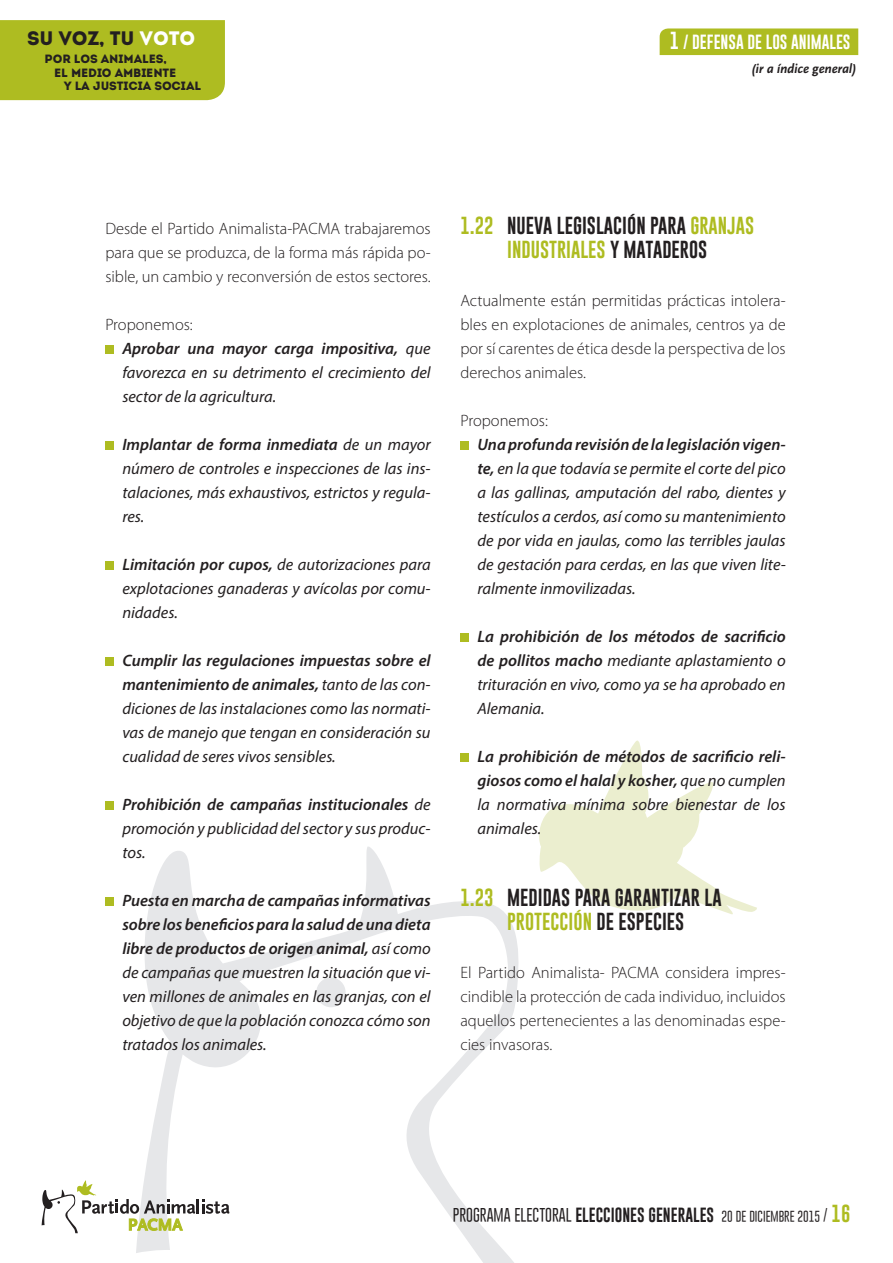
<style>
.page{position:relative;width:893px;height:1263px;background:#fff}
.page>*{position:absolute;margin:0;border:0;box-sizing:border-box;transform-origin:0 0}
.t1{font:19.5px "Intro";letter-spacing:-.01em;color:#231f20}
.Sangría_francesa{font:18px/24px "Gobold";color:#231f20;text-align:center}
.Sangría_francesa-2{font:italic 16.5px/24px "Myriad Pro";color:#231f20;text-align:justify}
.Sangría_francesa-3{font:300 16.5px/24px "Myriad Pro";color:#231f20;text-align:justify}
.Sangría_francesa-4{font:italic 600 16.5px/24px "Myriad Pro";color:#231f20;text-align:justify}
.t2{font:15px "Gobold";color:#231f20}
.t3{font:15px "Gobold";color:#fff}
.t4{font:italic 700 13.5px "Scala Sans";letter-spacing:-.01em;color:#231f20}
.t5{font:12px "Intro";letter-spacing:-.01em;color:#231f20}
.s1{color:#fff}
.s2{font-size:18px}
.s3{font-weight:600}
.s4{color:#aebc21}
.s5{font-weight:400}
.s6{font-weight:300}
.s7{font-weight:300;font-size:12px}
.s8{font-size:18px;color:#aebc21}
</style>
<div class="page">
<div style="left:0;top:20px;width:225px;height:80px;background:#aebc21"></div>
<svg style="left:539px;top:740px;width:218px;height:175px"></svg>
<svg style="left:136px;top:846px;width:412px;height:417px"></svg>
<div style="left:316px;top:977px;width:30px;height:30px;background:#e6e7e9;border-radius:50%"></div>
<svg style="left:42px;top:1180px;width:188px;height:53px"></svg>
<div style="left:105px;top:345px;width:9px;height:9px;background:#aebc21"></div>
<div style="left:105px;top:441px;width:9px;height:9px;background:#aebc21"></div>
<div style="left:105px;top:561px;width:9px;height:9px;background:#aebc21"></div>
<div style="left:105px;top:657px;width:9px;height:9px;background:#aebc21"></div>
<div style="left:105px;top:801px;width:9px;height:9px;background:#aebc21"></div>
<div style="left:105px;top:897px;width:9px;height:9px;background:#aebc21"></div>
<div style="left:460px;top:441px;width:9px;height:9px;background:#aebc21"></div>
<div style="left:460px;top:633px;width:9px;height:9px;background:#aebc21"></div>
<div style="left:460px;top:753px;width:9px;height:9px;background:#aebc21"></div>
<div style="left:660px;top:28px;width:198px;height:27px;background:#aebc21"></div>
<p class="t1" style="left:27px;top:27px;width:170px">SU VOZ, TU <span class="s1">VOTO</span></p>
<p class="t5" style="left:45px;top:52px;width:124px">POR LOS ANIMALES,</p>
<p class="t5" style="left:54px;top:65px;width:124px">EL MEDIO AMBIENTE</p>
<p class="t5" style="left:64px;top:79px;width:139px">Y LA JUSTICIA SOCIAL</p>
<p class="t3" style="left:670px;top:32px;width:182px"><span class="s2">1</span> / DEFENSA DE LOS ANIMALES</p>
<p class="t4" style="left:752px;top:61px;width:106px">(ir a índice general)</p>
<p class="Sangría_francesa-3" style="left:105px;top:217px;width:327px">Desde el Partido Animalista-PACMA trabajaremos para que se produzca, de la forma más rápida po&shy;sible, un cambio y reconversión de estos sectores.</p>
<p class="Sangría_francesa-3" style="left:105px;top:313px;width:89px">Proponemos:</p>
<p class="Sangría_francesa-2" style="left:122px;top:336px;width:310px"><span class="s3">Aprobar una mayor carga impositiva,</span> que favorezca en su detrimento el crecimiento del sector de la agricultura.</p>
<p class="Sangría_francesa-2" style="left:122px;top:432px;width:310px"><span class="s3">Implantar de forma inmediata</span> de un mayor número de controles e inspecciones de las ins&shy;talaciones, más exhaustivos, estrictos y regula&shy;res.</p>
<p class="Sangría_francesa-2" style="left:122px;top:552px;width:310px"><span class="s3">Limitación por cupos,</span> de autorizaciones para explotaciones ganaderas y avícolas por comu&shy;nidades.</p>
<p class="Sangría_francesa-2" style="left:122px;top:648px;width:310px"><span class="s3">Cumplir las regulaciones impuestas sobre el mantenimiento de animales,</span> tanto de las con&shy;diciones de las instalaciones como las normati&shy;vas de manejo que tengan en consideración su cualidad de seres vivos sensibles.</p>
<p class="Sangría_francesa-2" style="left:122px;top:792px;width:310px"><span class="s3">Prohibición de campañas institucionales</span> de promoción y publicidad del sector y sus produc&shy;tos.</p>
<p class="Sangría_francesa-2" style="left:122px;top:888px;width:310px"><span class="s3">Puesta en marcha de campañas informativas sobre los beneficios para la salud de una dieta libre de productos de origen animal,</span> así como de campañas que muestren la situación que vi&shy;ven millones de animales en las granjas, con el objetivo de que la población conozca cómo son tratados los animales.</p>
<p class="Sangría_francesa" style="left:460px;top:213px;width:295px"><span class="s4">1.22</span> NUEVA LEGISLACIÓN PARA <span class="s4">GRANJAS<br>INDUSTRIALES</span> Y MATADEROS</p>
<p class="Sangría_francesa-3" style="left:460px;top:289px;width:327px">Actualmente están permitidas prácticas intolera&shy;bles en explotaciones de animales, centros ya de por sí carentes de ética desde la perspectiva de los derechos animales.</p>
<p class="Sangría_francesa-3" style="left:460px;top:409px;width:89px">Proponemos:</p>
<p class="Sangría_francesa-2" style="left:477px;top:432px;width:310px"><span class="s3">Una profunda revisión de la legislación vigen&shy;te,</span> en la que todavía se permite el corte del pico a las gallinas, amputación del rabo, dientes y testículos a cerdos, así como su mantenimiento de por vida en jaulas, como las terribles jaulas de gestación para cerdas, en las que viven lite&shy;ralmente inmovilizadas.</p>
<p class="Sangría_francesa-2" style="left:477px;top:624px;width:310px"><span class="s3">La prohibición de los métodos de sacrificio de pollitos macho</span> mediante aplastamiento o trituración en vivo, como ya se ha aprobado en Alemania.</p>
<p class="Sangría_francesa-4" style="left:477px;top:744px;width:310px">La prohibición de métodos de sacrificio reli&shy;giosos como el halal y kosher, <span class="s5">que no cumplen la normativa mínima sobre bienestar de los animales.</span></p>
<p class="Sangría_francesa" style="left:460px;top:885px;width:263px"><span class="s4">1.23</span> MEDIDAS PARA GARANTIZAR LA<br><span class="s4">PROTECCIÓN</span> DE ESPECIES</p>
<p class="Sangría_francesa-3" style="left:460px;top:961px;width:327px">El Partido Animalista- PACMA considera impres&shy;cindible la protección de cada individuo, incluidos aquellos pertenecientes a las denominadas espe&shy;cies invasoras.</p>
<p class="t2" style="left:453px;top:1205px;width:399px"><span class="s6">PROGRAMA ELECTORAL</span> ELECCIONES GENERALES <span class="s7">20 DE DICIEMBRE 2015</span> <span class="s6">/</span> <span class="s8">16</span></p>
</div>
